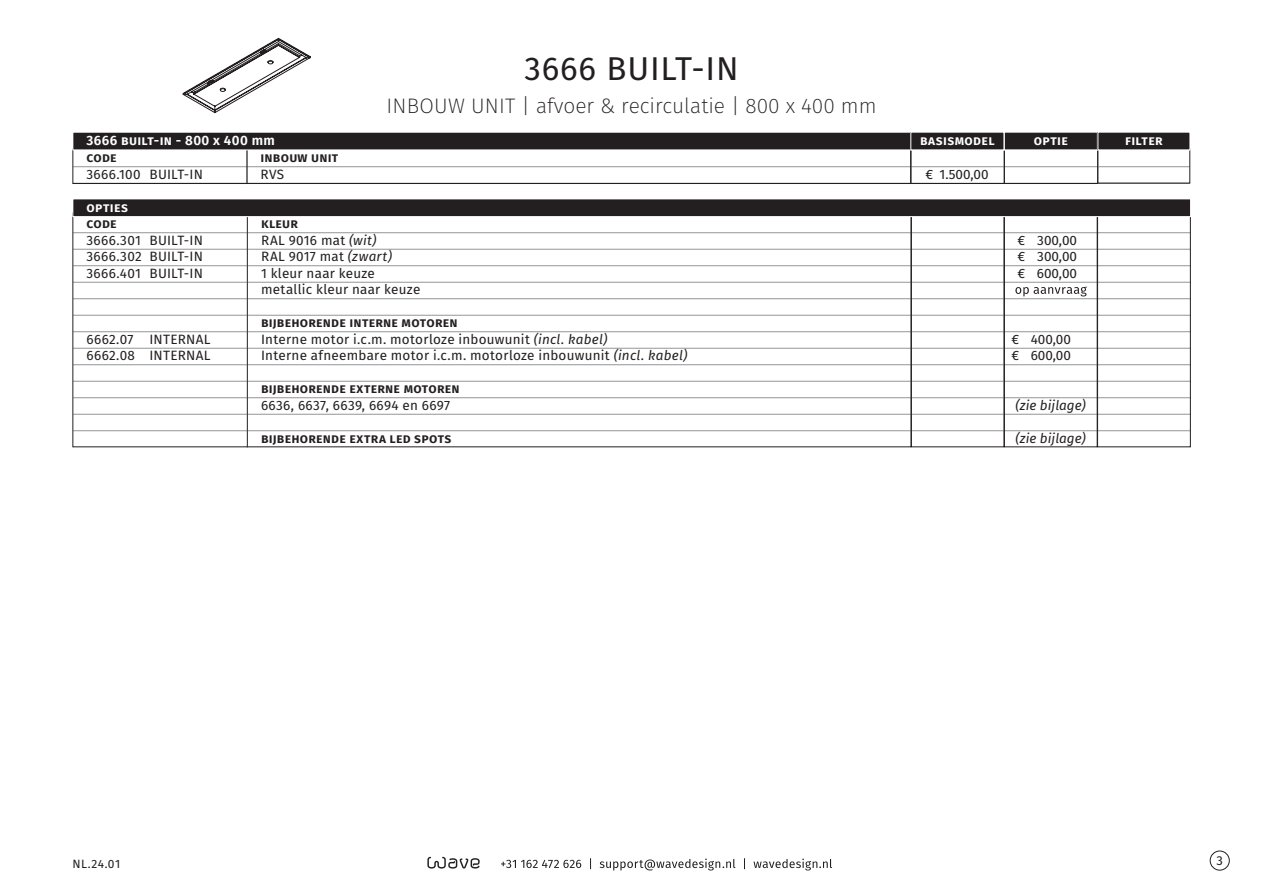
<style>
.page{position:relative;width:1263px;height:893px;background:#fff}
.page>*{position:absolute;margin:0;border:0;box-sizing:border-box;transform-origin:0 0}
.t1{font:33px "Fira Sans";letter-spacing:.025em;color:#231f20}
.t2{font:200 21px "Fira Sans";color:#231f20}
.prijs_kolom_linker_pagina{font:13.5px "Fira Sans";letter-spacing:.02em;color:#231f20}
._1_codes_is_tabel{font:600 13.5px "Fira Sans";letter-spacing:.015em;color:#231f20}
._1_codes_is_tabel-2{font:13.5px "Fira Sans";letter-spacing:.02em;color:#231f20}
._2_leercodes{font:600 13.5px "Fira Sans";letter-spacing:.025em;color:#fff}
.t3{font:italic 13.5px "Fira Sans";color:#231f20}
.t4{font:12.9px "Fira Sans";color:#231f20}
.t5{font:12px "Fira Sans";color:#231f20}
.s1{font-style:italic}
</style>
<div class="page">
<hr style="left:247px;top:166px;width:663px;height:1px;background:#939598">
<div style="left:247px;top:148px;width:664px;height:36px;border:1px solid #231f20"></div>
<hr style="left:248px;top:232px;width:663px;height:1px;background:#939598">
<hr style="left:248px;top:249px;width:663px;height:1px;background:#939598">
<hr style="left:248px;top:265px;width:663px;height:1px;background:#939598">
<hr style="left:248px;top:282px;width:663px;height:1px;background:#939598">
<hr style="left:248px;top:298px;width:663px;height:1px;background:#939598">
<hr style="left:248px;top:315px;width:663px;height:1px;background:#939598">
<hr style="left:248px;top:331px;width:663px;height:1px;background:#939598">
<hr style="left:248px;top:348px;width:663px;height:1px;background:#939598">
<hr style="left:248px;top:364px;width:663px;height:1px;background:#939598">
<hr style="left:248px;top:381px;width:663px;height:1px;background:#939598">
<hr style="left:248px;top:397px;width:663px;height:1px;background:#939598">
<hr style="left:248px;top:414px;width:663px;height:1px;background:#939598">
<hr style="left:248px;top:430px;width:663px;height:1px;background:#939598">
<hr style="left:911px;top:166px;width:93px;height:1px;background:#939598">
<div style="left:911px;top:149px;width:93px;height:35px;border:1px solid #231f20"></div>
<hr style="left:911px;top:232px;width:93px;height:1px;background:#939598">
<hr style="left:911px;top:249px;width:93px;height:1px;background:#939598">
<hr style="left:911px;top:265px;width:93px;height:1px;background:#939598">
<hr style="left:911px;top:282px;width:93px;height:1px;background:#939598">
<hr style="left:911px;top:298px;width:93px;height:1px;background:#939598">
<hr style="left:911px;top:315px;width:93px;height:1px;background:#939598">
<hr style="left:911px;top:331px;width:93px;height:1px;background:#939598">
<hr style="left:911px;top:348px;width:93px;height:1px;background:#939598">
<hr style="left:911px;top:364px;width:93px;height:1px;background:#939598">
<hr style="left:911px;top:381px;width:93px;height:1px;background:#939598">
<hr style="left:911px;top:397px;width:93px;height:1px;background:#939598">
<hr style="left:911px;top:414px;width:93px;height:1px;background:#939598">
<hr style="left:911px;top:430px;width:93px;height:1px;background:#939598">
<div style="left:911px;top:213px;width:93px;height:234px;border:1px solid #231f20"></div>
<hr style="left:1004px;top:166px;width:93px;height:1px;background:#939598">
<div style="left:1004px;top:149px;width:94px;height:35px;border:1px solid #231f20"></div>
<hr style="left:1004px;top:232px;width:93px;height:1px;background:#939598">
<hr style="left:1004px;top:249px;width:93px;height:1px;background:#939598">
<hr style="left:1004px;top:265px;width:93px;height:1px;background:#939598">
<hr style="left:1004px;top:282px;width:93px;height:1px;background:#939598">
<hr style="left:1004px;top:298px;width:93px;height:1px;background:#939598">
<hr style="left:1004px;top:315px;width:93px;height:1px;background:#939598">
<hr style="left:1004px;top:331px;width:93px;height:1px;background:#939598">
<hr style="left:1004px;top:348px;width:93px;height:1px;background:#939598">
<hr style="left:1004px;top:364px;width:93px;height:1px;background:#939598">
<hr style="left:1004px;top:381px;width:93px;height:1px;background:#939598">
<hr style="left:1004px;top:397px;width:93px;height:1px;background:#939598">
<hr style="left:1004px;top:414px;width:93px;height:1px;background:#939598">
<hr style="left:1004px;top:430px;width:93px;height:1px;background:#939598">
<div style="left:1004px;top:213px;width:93px;height:234px;border:1px solid #231f20"></div>
<hr style="left:1098px;top:166px;width:91px;height:1px;background:#939598">
<hr style="left:1098px;top:183px;width:91px;height:1px;background:#939598">
<hr style="left:1098px;top:232px;width:92px;height:1px;background:#939598">
<hr style="left:1098px;top:249px;width:92px;height:1px;background:#939598">
<hr style="left:1098px;top:265px;width:92px;height:1px;background:#939598">
<hr style="left:1098px;top:282px;width:92px;height:1px;background:#939598">
<hr style="left:1098px;top:298px;width:92px;height:1px;background:#939598">
<hr style="left:1098px;top:315px;width:92px;height:1px;background:#939598">
<hr style="left:1098px;top:331px;width:92px;height:1px;background:#939598">
<hr style="left:1098px;top:348px;width:92px;height:1px;background:#939598">
<hr style="left:1098px;top:364px;width:92px;height:1px;background:#939598">
<hr style="left:1098px;top:381px;width:92px;height:1px;background:#939598">
<hr style="left:1098px;top:397px;width:92px;height:1px;background:#939598">
<hr style="left:1098px;top:414px;width:92px;height:1px;background:#939598">
<hr style="left:1098px;top:430px;width:92px;height:1px;background:#939598">
<div style="left:1097px;top:213px;width:93px;height:234px;border:1px solid #231f20"></div>
<hr style="left:73px;top:166px;width:174px;height:1px;background:#939598">
<div style="left:73px;top:149px;width:174px;height:35px;border:1px solid #231f20"></div>
<hr style="left:73px;top:232px;width:174px;height:1px;background:#939598">
<hr style="left:73px;top:249px;width:174px;height:1px;background:#939598">
<hr style="left:73px;top:265px;width:174px;height:1px;background:#939598">
<hr style="left:73px;top:282px;width:174px;height:1px;background:#939598">
<hr style="left:73px;top:298px;width:174px;height:1px;background:#939598">
<hr style="left:73px;top:315px;width:174px;height:1px;background:#939598">
<hr style="left:73px;top:331px;width:174px;height:1px;background:#939598">
<hr style="left:73px;top:348px;width:174px;height:1px;background:#939598">
<hr style="left:73px;top:364px;width:174px;height:1px;background:#939598">
<hr style="left:73px;top:381px;width:174px;height:1px;background:#939598">
<hr style="left:73px;top:397px;width:174px;height:1px;background:#939598">
<hr style="left:73px;top:414px;width:174px;height:1px;background:#939598">
<hr style="left:73px;top:430px;width:174px;height:1px;background:#939598">
<div style="left:73px;top:213px;width:175px;height:234px;border:1px solid #231f20"></div>
<div style="left:73px;top:132px;width:1116px;height:18px;background:#231f20"></div>
<div style="left:73px;top:199px;width:1117px;height:18px;background:#231f20"></div>
<div style="left:73px;top:199px;width:1118px;height:18px;border:1px solid #fff"></div>
<svg style="left:183px;top:38px;width:128px;height:75px"></svg>
<svg style="left:1015px;top:286px;width:72px;height:10px"></svg>
<div style="left:1210px;top:851px;width:19px;height:19px;border:1px solid #231f20;border-radius:50%"></div>
<svg style="left:427px;top:857px;width:53px;height:12px"></svg>
<svg style="left:501px;top:858px;width:331px;height:12px"></svg>
<p class="t1" style="left:524px;top:43px;width:216px">3666 BUILT-IN</p>
<p class="t2" style="left:387px;top:91px;width:491px">INBOUW UNIT | afvoer &amp; recirculatie | 800 x 400 mm</p>
<p class="_2_leercodes" style="left:87px;top:129px;width:190px">3666 built-in - 800 x 400 mm</p>
<p class="_2_leercodes" style="left:920px;top:129px;width:76px">basismodel</p>
<p class="_1_codes_is_tabel" style="left:87px;top:147px;width:32px">code</p>
<p class="_1_codes_is_tabel-2" style="left:87px;top:164px;width:118px">3666.100 BUILT-IN</p>
<p class="_2_leercodes" style="left:87px;top:196px;width:43px">opties</p>
<p class="_1_codes_is_tabel" style="left:87px;top:213px;width:32px">code</p>
<p class="_1_codes_is_tabel-2" style="left:87px;top:230px;width:118px">3666.301 BUILT-IN</p>
<p class="_1_codes_is_tabel-2" style="left:87px;top:246px;width:118px">3666.302 BUILT-IN</p>
<p class="_1_codes_is_tabel-2" style="left:87px;top:263px;width:118px">3666.401 BUILT-IN</p>
<p class="_1_codes_is_tabel-2" style="left:87px;top:329px;width:125px">6662.07 INTERNAL</p>
<p class="_1_codes_is_tabel-2" style="left:87px;top:345px;width:125px">6662.08 INTERNAL</p>
<p class="_1_codes_is_tabel" style="left:261px;top:147px;width:79px">inbouw unit</p>
<p class="prijs_kolom_linker_pagina" style="left:261px;top:164px;width:25px">RVS</p>
<p class="_1_codes_is_tabel" style="left:261px;top:213px;width:38px">kleur</p>
<p class="prijs_kolom_linker_pagina" style="left:261px;top:230px;width:117px">RAL 9016 mat <span class="s1">(wit)</span></p>
<p class="prijs_kolom_linker_pagina" style="left:261px;top:246px;width:133px">RAL 9017 mat <span class="s1">(zwart)</span></p>
<p class="prijs_kolom_linker_pagina" style="left:261px;top:263px;width:115px">1 kleur naar keuze</p>
<p class="prijs_kolom_linker_pagina" style="left:261px;top:279px;width:161px">metallic kleur naar keuze</p>
<p class="_1_codes_is_tabel" style="left:261px;top:312px;width:198px">bijbehorende interne motoren</p>
<p class="prijs_kolom_linker_pagina" style="left:261px;top:329px;width:348px">Interne motor i.c.m. motorloze inbouwunit <span class="s1">(incl. kabel)</span></p>
<p class="prijs_kolom_linker_pagina" style="left:261px;top:345px;width:428px">Interne afneembare motor i.c.m. motorloze inbouwunit <span class="s1">(incl. kabel)</span></p>
<p class="_1_codes_is_tabel" style="left:261px;top:378px;width:200px">bijbehorende externe motoren</p>
<p class="prijs_kolom_linker_pagina" style="left:261px;top:395px;width:191px">6636, 6637, 6639, 6694 en 6697</p>
<p class="_1_codes_is_tabel" style="left:261px;top:427px;width:192px">bijbehorende extra led spots</p>
<p class="prijs_kolom_linker_pagina" style="left:925px;top:164px;width:65px">€ 1.500,00</p>
<p class="_2_leercodes" style="left:1034px;top:129px;width:36px">optie</p>
<p class="_2_leercodes" style="left:1125px;top:129px;width:39px">filter</p>
<p class="prijs_kolom_linker_pagina" style="left:1017px;top:230px;width:61px">€ 300,00</p>
<p class="prijs_kolom_linker_pagina" style="left:1017px;top:246px;width:61px">€ 300,00</p>
<p class="prijs_kolom_linker_pagina" style="left:1017px;top:263px;width:61px">€ 600,00</p>
<p class="prijs_kolom_linker_pagina" style="left:1011px;top:329px;width:61px">€ 400,00</p>
<p class="prijs_kolom_linker_pagina" style="left:1011px;top:345px;width:61px">€ 600,00</p>
<p class="t3" style="left:1016px;top:395px;width:72px">(zie bijlage)</p>
<p class="t3" style="left:1016px;top:428px;width:72px">(zie bijlage)</p>
<p class="t5" style="left:72px;top:855px;width:50px">NL.24.01</p>
<p class="t4" style="left:1216px;top:850px;width:8px">3</p>
</div>
